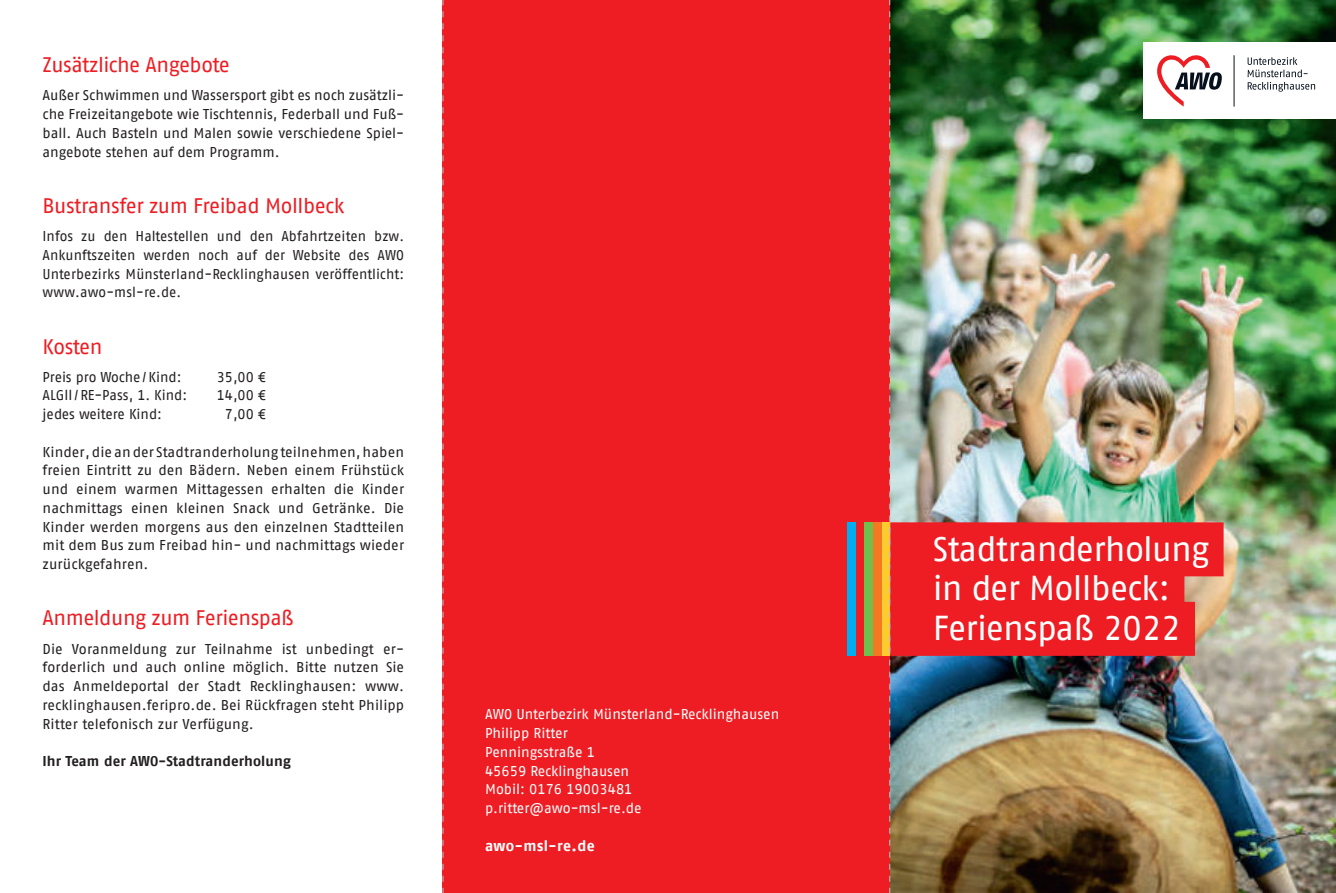
<style>
.page{position:relative;width:1336px;height:893px;background:#fff}
.page>*{position:absolute;margin:0;border:0;box-sizing:border-box;transform-origin:0 0}
.t1{font:34.5px/39.8px "AWO Fago Office";letter-spacing:-.02em;color:#fff}
.t2{font:21px "AWO Fago Office";letter-spacing:-.02em;color:#ee1d23}
.t3{font:700 15px "AWO Fago Office";letter-spacing:.025em;color:#fff}
.t4{font:14.25px/18.8px "AWO Fago Office";color:#231f20;text-align:justify}
.t5{font:14.25px/18.8px "AWO Fago Office";color:#fff}
.t6{font:700 14.25px "AWO Fago Office";letter-spacing:.01em;color:#231f20}
.s1{color:#ee1d23}
</style>
<div class="page">
<img style="left:890px;top:0;width:445px;height:893px">
<div style="left:442px;top:0;width:448px;height:893px;background:#ee1d23"></div>
<div style="left:1142px;top:43px;width:193px;height:76px;background:#fff"></div>
<div style="left:890px;top:522px;width:333px;height:54px;background:#ee1d23"></div>
<div style="left:890px;top:562px;width:294px;height:54px;background:#ee1d23"></div>
<div style="left:890px;top:602px;width:304px;height:54px;background:#ee1d23"></div>
<div style="left:881px;top:522px;width:8px;height:134px;background:#fecb2f"></div>
<div style="left:872px;top:522px;width:9px;height:134px;background:#f47921"></div>
<div style="left:847px;top:522px;width:8px;height:134px;background:#00aeef"></div>
<div style="left:864px;top:522px;width:8px;height:134px;background:#70bf4c"></div>
<svg style="left:1157px;top:55px;width:64px;height:52px"></svg>
<hr style="left:1233px;top:55px;width:1px;height:52px;background:#07111d">
<svg style="left:1247px;top:57px;width:67px;height:35px"></svg>
<svg style="left:442px;top:0;width:1px;height:893px"></svg>
<svg style="left:889px;top:0;width:1px;height:893px"></svg>
<h2 class="t2" style="left:43px;top:53px;width:189px">Zusätzliche Angebote</h2>
<p class="t4" style="left:43px;top:86px;width:363px">Außer Schwimmen und Wassersport gibt es noch zusätzli&shy;che Freizeitangebote wie Tischtennis, Federball und Fuß&shy;ball. Auch Basteln und Malen sowie verschiedene Spiel&shy;angebote stehen auf dem Programm.</p>
<h2 class="t2" style="left:43px;top:194px;width:303px">Bustransfer zum Freibad Mollbeck</h2>
<p class="t4" style="left:43px;top:227px;width:363px">Infos zu den Haltestellen und den Abfahrtzeiten bzw.<br>Ankunftszeiten werden noch auf der Website des AWO Unterbezirks Münsterland-Recklinghausen veröffentlicht: www.awo-msl-re.de.</p>
<h2 class="t2" style="left:43px;top:334px;width:61px">Kosten</h2>
<p class="t4" style="left:43px;top:367px;width:140px">Preis pro Woche/Kind:</p>
<p class="t4" style="left:217px;top:367px;width:51px">35,00 €</p>
<p class="t4" style="left:43px;top:386px;width:146px">ALGll/RE-Pass, 1. Kind:</p>
<p class="t4" style="left:217px;top:386px;width:51px">14,00 €</p>
<p class="t4" style="left:43px;top:405px;width:121px">jedes weitere Kind:</p>
<p class="t4" style="left:225px;top:405px;width:43px">7,00 €</p>
<p class="t4" style="left:43px;top:442px;width:363px">Kinder, die an der Stadtranderholung teilnehmen, haben freien Eintritt zu den Bädern. Neben einem Frühstück und einem warmen Mittagessen erhalten die Kinder nachmittags einen kleinen Snack und Getränke. Die Kinder werden morgens aus den einzelnen Stadtteilen mit dem Bus zum Freibad hin- und nachmittags wieder zurückgefahren.</p>
<h2 class="t2" style="left:43px;top:606px;width:253px">Anmeldung zum Ferienspaß</h2>
<p class="t4" style="left:43px;top:639px;width:363px">Die Voranmeldung zur Teilnahme ist unbedingt er&shy;forderlich und auch online möglich. Bitte nutzen Sie das Anmeldeportal der Stadt Recklinghausen: www. recklinghausen.feripro.de. Bei Rückfragen steht Philipp Ritter telefonisch zur Verfügung.</p>
<p class="t6" style="left:43px;top:753px;width:250px">Ihr Team der AWO-Stadtranderholung</p>
<p class="t5" style="left:485px;top:705px;width:296px">AWO Unterbezirk Münsterland-Recklinghausen<br>Philipp Ritter<br>Penningsstraße 1<br>45659 Recklinghausen<br>Mobil: 0176 19003481 p.ritter@awo-msl-re.de</p>
<p class="t3" style="left:485px;top:836px;width:111px">awo-msl-re.de</p>
<h1 class="t1" style="left:932px;top:528px;width:291px">Stadtranderholung<span class="s1">s </span>in der Mollbeck:<span class="s1">s<br></span>Ferienspaß 2022<span class="s1">s</span></h1>
</div>
